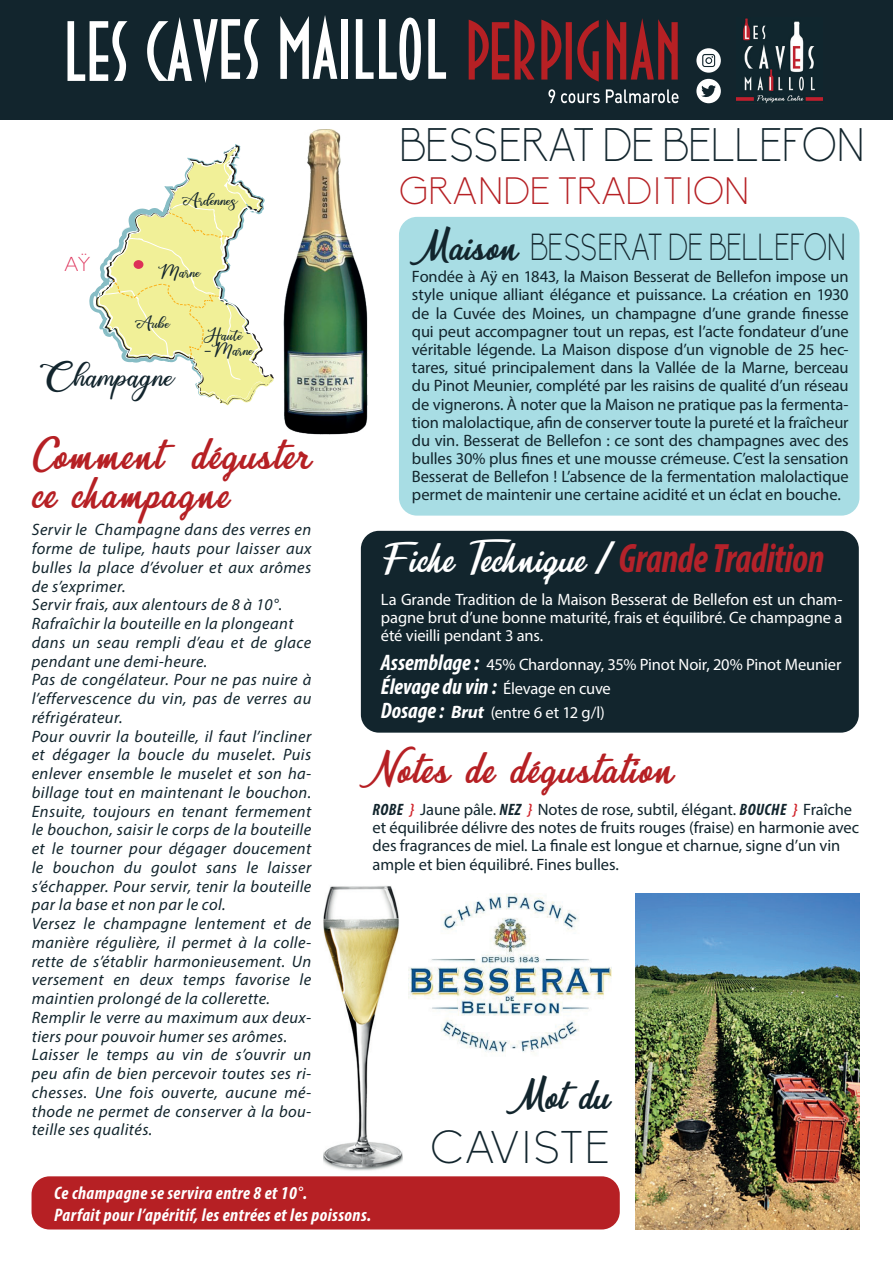
<style>
.page{position:relative;width:893px;height:1263px;background:#fff}
.page>*{position:absolute;margin:0;border:0;box-sizing:border-box;transform-origin:0 0}
.t1{font:84.9px "Deco Tech TL";color:#fff}
.t2{font:300 46.2px "Biko";letter-spacing:-.02em;color:#12252d;scale:.91 1}
.t3{font:45px/39px "Mirella";letter-spacing:.025em;color:#b62024}
.t4{font:300 45px "Biko";letter-spacing:.005em;color:#12252d}
.t5{font:42px "Mirella";color:#12252d}
.t6{font:italic 700 condensed 41.25px "Myriad Pro";letter-spacing:-.01em;color:#b4222a;scale:.91 1}
.t7{font:300 37.5px "Biko";letter-spacing:-.015em;color:#b62024}
.t8{font:300 37.05px "Biko";letter-spacing:-.02em;color:#12252d;scale:.77 1}
.t9{font:36.15px "happy Birthday";color:#12252d;scale:1.12 1}
.t10{font:italic 700 condensed 22.5px "Myriad Pro";color:#fff}
.t11{font:300 19.8px "Biko";color:#dd3058;scale:1.12 1}
.t12{font:italic 700 condensed 18.15px/21.8px "Myriad Pro";letter-spacing:.025em;color:#fff}
.t13{font:18px "happy Birthday";color:#12252d;scale:1.12 1}
.t14{font:17.55px/15.9px "happy Birthday";color:#12252d;scale:1.12 1}
.t15{font:italic 16.5px/18.8px "Myriad Pro";letter-spacing:.025em;color:#12252d}
.t16{font:16.5px/18.1px "Myriad Pro";letter-spacing:-.005em;color:#12252d;text-align:justify}
.t17{font:16.5px/18.1px "Myriad Pro";letter-spacing:-.01em;color:#fff;text-align:justify}
.s1{font-family:"Mirella";font-weight:400;font-size:42px}
.s2{font-family:"Mirella";font-weight:400;font-style:normal;font-stretch:normal;font-size:42px;color:#fff}
.s3{font-size:45px;color:#fff}
.s4{font-weight:700;font-style:italic;font-stretch:condensed;font-size:22.5px}
.s5{font-weight:400;font-style:normal;font-stretch:normal;font-size:16.5px}
.s6{font-weight:700;font-style:italic;font-size:18px}
.s7{font-weight:700;font-style:italic;font-stretch:condensed}
.s8{font-weight:600;font-style:italic;color:#d1232a}
</style>
<div class="page">
<div style="left:0;top:0;width:893px;height:119px;background:#12252d"></div>
<div style="left:399px;top:217px;width:460px;height:299px;background:#a8dde4;border-radius:18px"></div>
<div style="left:32px;top:1176px;width:588px;height:53px;background:#b62024;border-radius:18px"></div>
<svg style="left:96px;top:146px;width:166px;height:259px"></svg>
<div style="left:134px;top:260px;width:9px;height:9px;background:#dd3058;border-radius:50%"></div>
<svg style="left:548px;top:89px;width:7px;height:14px"></svg>
<svg style="left:561px;top:93px;width:39px;height:10px"></svg>
<svg style="left:606px;top:89px;width:72px;height:14px"></svg>
<svg style="left:469px;top:18px;width:209px;height:64px"></svg>
<svg style="left:696px;top:48px;width:25px;height:25px"></svg>
<svg style="left:696px;top:79px;width:25px;height:24px"></svg>
<img style="left:737px;top:18px;width:85px;height:85px">
<div style="left:361px;top:531px;width:498px;height:202px;background:#12252d;border-radius:18px"></div>
<img style="left:635px;top:893px;width:224px;height:336px">
<img style="left:408px;top:893px;width:204px;height:160px">
<img style="left:324px;top:886px;width:78px;height:285px">
<img style="left:262px;top:130px;width:106px;height:304px">
<h1 class="t1" style="left:63px;top:5px;width:385px">LES CAVES MAILLOL</h1>
<p class="t11" style="left:64px;top:253px;width:26px">AŸ</p>
<p class="t13" style="left:182px;top:188px;width:51px">Ardennes</p>
<p class="t14" style="left:159px;top:263px;width:39px">Marne</p>
<p class="t14" style="left:135px;top:314px;width:33px">Aube</p>
<h3 class="t9" style="left:40px;top:352px;width:121px">Champagne</h3>
<p class="t14" style="left:204px;top:326px;width:46px">Haute -Marne</p>
<h3 class="t3" style="left:32px;top:435px;width:281px">Comment déguster ce champagne</h3>
<p class="t15" style="left:32px;top:520px;width:281px">Servir le Champagne dans des verres en forme de tulipe, hauts pour laisser aux bulles la place d’évoluer et aux arômes de s’exprimer.<br>Servir frais, aux alentours de 8 à 10°.<br>Rafraîchir la bouteille en la plongeant dans un seau rempli d’eau et de glace pendant une demi-heure.<br>Pas de congélateur. Pour ne pas nuire à l’effervescence du vin, pas de verres au réfrigérateur.<br>Pour ouvrir la bouteille, il faut l’incliner et dégager la boucle du muselet. Puis enlever ensemble le muselet et son ha&shy;billage tout en maintenant le bouchon.<br>Ensuite, toujours en tenant fermement le bouchon, saisir le corps de la bouteille et le tourner pour dégager doucement le bouchon du goulot sans le laisser s’échapper. Pour servir, tenir la bouteille par la base et non par le col.<br>Versez le champagne lentement et de manière régulière, il permet à la colle&shy;rette de s’établir harmonieusement. Un versement en deux temps favorise le maintien prolongé de la collerette.<br>Remplir le verre au maximum aux deux&shy;tiers pour pouvoir humer ses arômes.<br>Laisser le temps au vin de s’ouvrir un peu afin de bien percevoir toutes ses ri&shy;chesses. Une fois ouverte, aucune mé&shy;thode ne permet de conserver à la bou&shy;teille ses qualités.</p>
<h2 class="t2" style="left:399px;top:119px;width:514px">BESSERAT DE BELLEFON</h2>
<h3 class="t7" style="left:399px;top:170px;width:352px">GRANDE TRADITION</h3>
<h3 class="t8" style="left:410px;top:226px;width:569px"><span class="s1">Maison</span> BESSERAT DE BELLEFON</h3>
<p class="t16" style="left:412px;top:267px;width:438px">Fondée à Aÿ en 1843, la Maison Besserat de Bellefon impose un style unique alliant élégance et puissance. La création en 1930 de la Cuvée des Moines, un champagne d’une grande finesse qui peut accompagner tout un repas, est l’acte fondateur d’une véritable légende. La Maison dispose d’un vignoble de 25 hec&shy;tares, situé principalement dans la Vallée de la Marne, berceau du Pinot Meunier, complété par les raisins de qualité d’un réseau de vignerons. À noter que la Maison ne pratique pas la fermenta&shy;tion malolactique, afin de conserver toute la pureté et la fraîcheur du vin. Besserat de Bellefon : ce sont des champagnes avec des bulles 30% plus fines et une mousse crémeuse. C’est la sensation Besserat de Bellefon ! L’absence de la fermentation malolactique permet de maintenir une certaine acidité et un éclat en bouche.</p>
<h3 class="t6" style="left:380px;top:532px;width:489px"><span class="s2">Fiche Technique</span> <span class="s3">/</span> Grande Tradition</h3>
<p class="t17" style="left:381px;top:590px;width:463px">La Grande Tradition de la Maison Besserat de Bellefon est un cham&shy;pagne brut d’une bonne maturité, frais et équilibré. Ce champagne a été vieilli pendant 3 ans.</p>
<p class="t17" style="left:381px;top:655px;width:462px"><span class="s4">Assemblage :</span> 45% Chardonnay, 35% Pinot Noir, 20% Pinot Meunier</p>
<h3 class="t10" style="left:381px;top:672px;width:231px">Élevage du vin : <span class="s5">Élevage en cuve</span></h3>
<p class="t17" style="left:381px;top:703px;width:225px"><span class="s4">Dosage :</span> <span class="s6">Brut</span> (entre 6 et 12 g/l)</p>
<h3 class="t3" style="left:373px;top:750px;width:302px">Notes de dégustation</h3>
<p class="t16" style="left:373px;top:800px;width:488px;text-align:left"><span class="s7">ROBE</span> <span class="s8">}</span> Jaune pâle. <span class="s7">NEZ</span> <span class="s8">}</span> Notes de rose, subtil, élégant. <span class="s7">BOUCHE</span> <span class="s8">}</span> Fraîche et équilibrée délivre des notes de fruits rouges (fraise) en harmonie avec des fragrances de miel. La finale est longue et charnue, signe d’un vin ample et bien équilibré. Fines bulles.</p>
<h3 class="t5" style="left:506px;top:1069px;width:105px">Mot du</h3>
<h3 class="t4" style="left:431px;top:1122px;width:180px">CAVISTE</h3>
<p class="t12" style="left:54px;top:1181px;width:318px">Ce champagne se servira entre 8 et 10°.<br>Parfait pour l’apéritif, les entrées et les poissons.</p>
</div>
